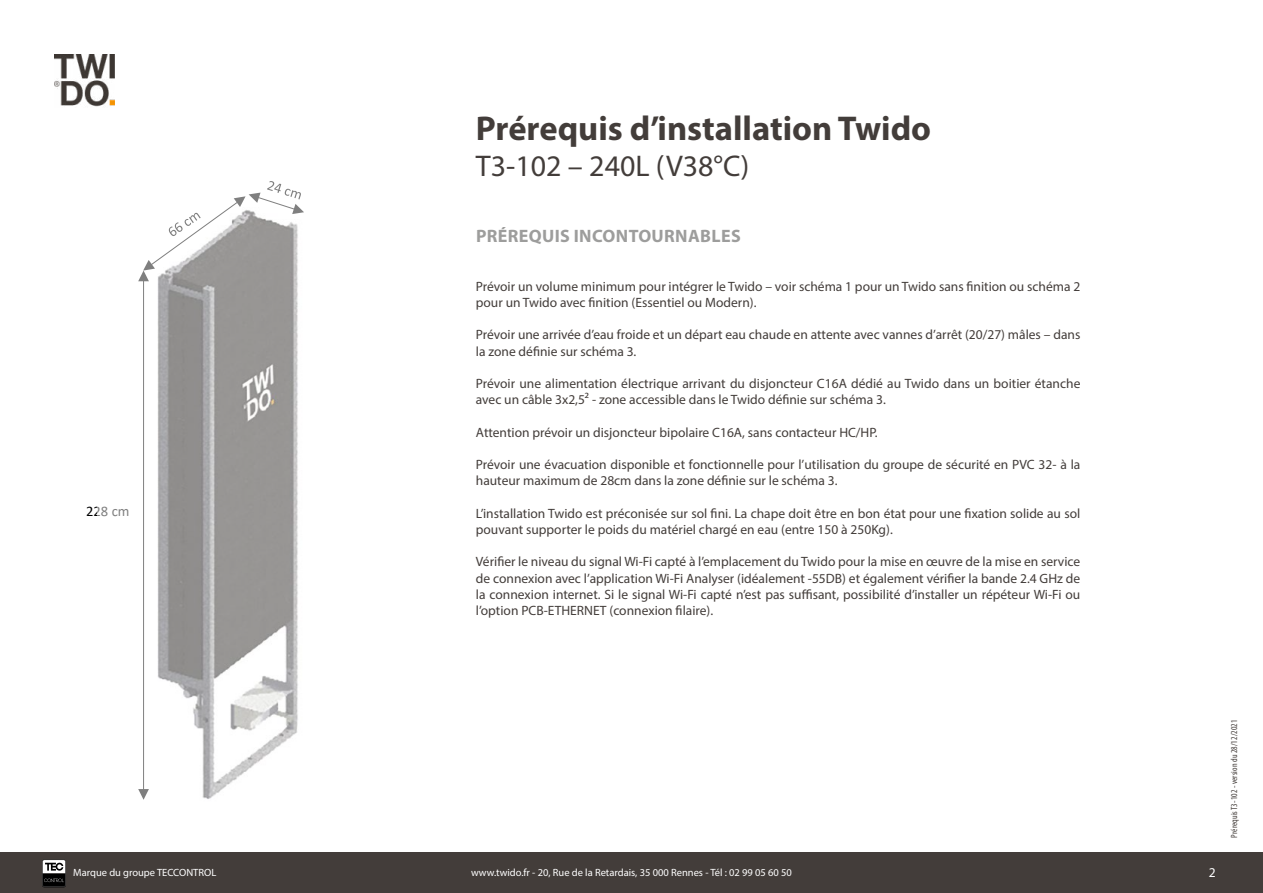
<style>
.page{position:relative;width:1263px;height:893px;background:#fff}
.page>*{position:absolute;margin:0;border:0;box-sizing:border-box;transform-origin:0 0}
.t1{font:700 34.5px "Myriad Pro";color:#433d3a}
.t2{font:30px "Myriad Pro";color:#433d3a}
.t3{font:700 18px "Myriad Pro";letter-spacing:.02em;color:#9d9d9c}
.t4{font:14.55px "Calibri";color:#000}
.t5{font:13.5px/16.2px "Myriad Pro";color:#433d3a}
.t6{font:13.5px "Myriad Pro";color:#fff}
.t7{font:10.5px "Myriad Pro";color:#fff}
.t8{font:condensed 9px "Myriad Pro";letter-spacing:.01em;color:#433d3a}
</style>
<div class="page">
<div style="left:0;top:853px;width:1263px;height:40px;background:#433d3a"></div>
<svg style="left:42px;top:860px;width:24px;height:27px"></svg>
<img style="left:54px;top:54px;width:60px;height:53px">
<img style="left:138px;top:181px;width:166px;height:619px">
<h1 class="t1" style="left:476px;top:106px;width:457px">Prérequis d’installation Twido</h1>
<h2 class="t2" style="left:476px;top:148px;width:275px">T3-102 – 240L (V38°C)</h2>
<p class="t4" style="left:86px;top:501px;width:45px">228 cm</p>
<h3 class="t3" style="left:476px;top:224px;width:266px">PRÉREQUIS INCONTOURNABLES</h3>
<p class="t5" style="left:476px;top:278px;width:606px">Prévoir un volume minimum pour intégrer le Twido – voir schéma 1 pour un Twido sans finition ou schéma 2 pour un Twido avec finition (Essentiel ou Modern).</p>
<p class="t5" style="left:476px;top:327px;width:606px">Prévoir une arrivée d’eau froide et un départ eau chaude en attente avec vannes d’arrêt (20/27) mâles – dans la zone définie sur schéma 3.</p>
<p class="t5" style="left:476px;top:375px;width:606px">Prévoir une alimentation électrique arrivant du disjoncteur C16A dédié au Twido dans un boitier étanche avec un câble 3x2,5² - zone accessible dans le Twido définie sur schéma 3.</p>
<p class="t5" style="left:476px;top:424px;width:403px">Attention prévoir un disjoncteur bipolaire C16A, sans contacteur HC/HP.</p>
<p class="t5" style="left:476px;top:456px;width:606px">Prévoir une évacuation disponible et fonctionnelle pour l’utilisation du groupe de sécurité en PVC 32- à la hauteur maximum de 28cm dans la zone définie sur le schéma 3.</p>
<p class="t5" style="left:476px;top:505px;width:606px">L’installation Twido est préconisée sur sol fini. La chape doit être en bon état pour une fixation solide au sol pouvant supporter le poids du matériel chargé en eau (entre 150 à 250Kg).</p>
<p class="t5" style="left:476px;top:553px;width:606px;text-align:justify">Vérifier le niveau du signal Wi-Fi capté à l’emplacement du Twido pour la mise en œuvre de la mise en service de connexion avec l’application Wi-Fi Analyser (idéalement -55DB) et également vérifier la bande 2.4 GHz de la connexion internet. Si le signal Wi-Fi capté n’est pas suffisant, possibilité d’installer un répéteur Wi-Fi ou l’option PCB-ETHERNET (connexion filaire).</p>
<p class="t7" style="left:73px;top:866px;width:145px">Marque du groupe TECCONTROL</p>
<p class="t7" style="left:471px;top:866px;width:322px">www.twido.fr - 20, Rue de la Retardais, 35 000 Rennes - Tél : 02 99 05 60 50</p>
<p class="t6" style="left:1209px;top:864px;width:8px">2</p>
<p class="t8" style="left:1228px;top:837px;width:119px;rotate:-90deg">Prérequis T3-102 - version du 28/12/2021</p>
</div>
